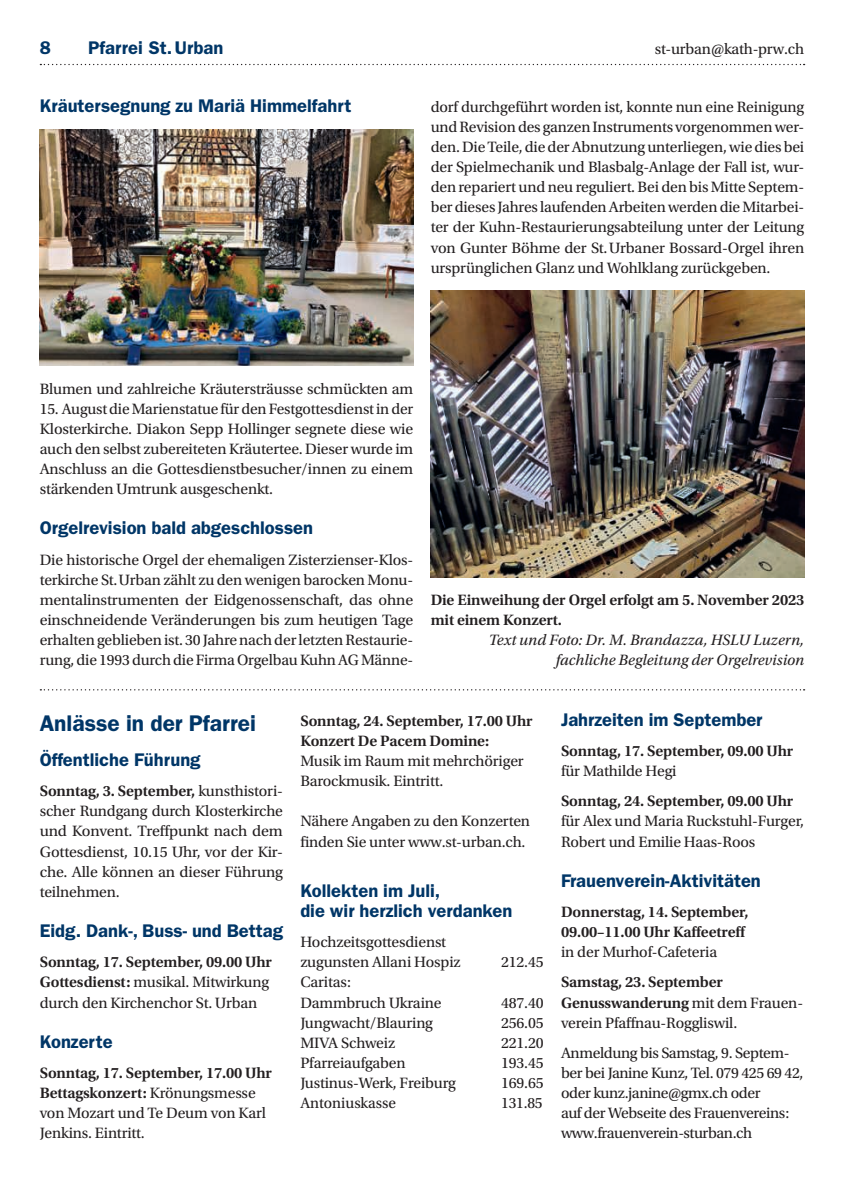
<style>
.page{position:relative;width:844px;height:1191px;background:#fff}
.page>*{position:absolute;margin:0;border:0;box-sizing:border-box;transform-origin:0 0}
.t1{font:600 22.75px "ITC Franklin Gothic Std";color:#003667}
.t2{font:600 18.38px/20.1px "ITC Franklin Gothic Std";color:#003667}
.t3{font:15.75px/20.1px "Utopia Std";letter-spacing:-.01em;color:#231f20}
.t4{font:600 15.75px/20.1px "Utopia Std";letter-spacing:-.01em;color:#231f20}
.t5{font:italic 15.75px/20.1px "Utopia Std";color:#231f20;text-align:right}
.s1{font-weight:600}
</style>
<div class="page">
<svg style="left:40px;top:64px;width:764px;height:1px"></svg>
<svg style="left:40px;top:689px;width:764px;height:1px"></svg>
<img style="left:40px;top:129px;width:373px;height:237px">
<img style="left:430px;top:290px;width:374px;height:287px">
<p class="t2" style="left:40px;top:38px;width:13px">8</p>
<p class="t2" style="left:88px;top:38px;width:137px">Pfarrei St.Urban</p>
<p class="t3" style="left:654px;top:39px;width:151px">st-urban@kath-prw.ch</p>
<p class="t2" style="left:40px;top:95px;width:313px">Kräutersegnung zu Mariä Himmelfahrt</p>
<p class="t3" style="left:430px;top:97px;width:375px;text-align:justify">dorf durchgeführt worden ist, konnte nun eine Reinigung und Revision des ganzen Instruments vorgenommen wer&shy;den. Die Teile, die der Abnutzung unterliegen, wie dies bei der Spielmechanik und Blasbalg-Anlage der Fall ist, wur&shy;den repariert und neu reguliert. Bei den bis Mitte Septem&shy;ber dieses Jahres laufenden Arbeiten werden die Mitarbei&shy;ter der Kuhn-Restaurierungsabteilung unter der Leitung von Gunter Böhme der St.Urbaner Bossard-Orgel ihren ursprünglichen Glanz und Wohlklang zurückgeben.</p>
<p class="t3" style="left:40px;top:378px;width:375px">Blumen und zahlreiche Kräutersträusse schmückten am</p>
<p class="t3" style="left:40px;top:399px;width:375px;text-align:justify">15. August die Marienstatue für den Festgottesdienst in der Klosterkirche. Diakon Sepp Hollinger segnete diese wie auch den selbst zubereiteten Kräutertee. Dieser wurde im Anschluss an die Gottesdienstbesucher/innen zu einem stärkenden Umtrunk ausgeschenkt.</p>
<p class="t2" style="left:40px;top:518px;width:275px">Orgelrevision bald abgeschlossen</p>
<p class="t3" style="left:40px;top:550px;width:375px;text-align:justify">Die historische Orgel der ehemaligen Zisterzienser-Klos&shy;terkirche St.Urban zählt zu den wenigen barocken Monu&shy;mentalinstrumenten der Eidgenossenschaft, das ohne einschneidende Veränderungen bis zum heutigen Tage erhalten geblieben ist. 30 Jahre nach der letzten Restaurie&shy;rung, die 1993 durch die Firma Orgelbau Kuhn AG Männe-</p>
<p class="t4" style="left:430px;top:590px;width:375px">Die Einweihung der Orgel erfolgt am 5. November 2023 mit einem Konzert.</p>
<p class="t5" style="left:488px;top:630px;width:317px">Text und Foto: Dr. M. Brandazza, HSLU Luzern, fachliche Begleitung der Orgelrevision</p>
<h1 class="t1" style="left:40px;top:710px;width:218px">Anlässe in der Pfarrei</h1>
<p class="t2" style="left:40px;top:749px;width:162px">Öffentliche Führung</p>
<p class="t3" style="left:40px;top:781px;width:245px;text-align:justify"><span class="s1">Sonntag, 3. September,</span> kunsthistori&shy;scher Rundgang durch Klosterkirche und Konvent. Treffpunkt nach dem Gottesdienst, 10.15 Uhr, vor der Kir&shy;che. Alle können an dieser Führung teilnehmen.</p>
<p class="t2" style="left:40px;top:920px;width:245px">Eidg. Dank-, Buss- und Bettag</p>
<p class="t3" style="left:40px;top:952px;width:234px"><span class="s1">Sonntag, 17. September, 09.00 Uhr<br>Gottesdienst:</span> musikal. Mitwirkung durch den Kirchenchor St. Urban</p>
<p class="t2" style="left:40px;top:1031px;width:74px">Konzerte</p>
<p class="t3" style="left:40px;top:1063px;width:234px"><span class="s1">Sonntag, 17. September, 17.00 Uhr<br>Bettagskonzert:</span> Krönungsmesse von Mozart und Te Deum von Karl<br>Jenkins. Eintritt.</p>
<p class="t4" style="left:300px;top:710px;width:234px">Sonntag, 24. September, 17.00 Uhr<br>Konzert De Pacem Domine:</p>
<p class="t3" style="left:300px;top:751px;width:225px">Musik im Raum mit mehrchöriger<br>Barockmusik. Eintritt.</p>
<p class="t3" style="left:300px;top:811px;width:231px">Nähere Angaben zu den Konzerten finden Sie unter www.st-urban.ch.</p>
<p class="t2" style="left:300px;top:880px;width:213px">Kollekten im Juli,<br>die wir herzlich verdanken</p>
<p class="t3" style="left:300px;top:932px;width:162px">Hochzeitsgottesdienst zugunsten Allani Hospiz</p>
<p class="t3" style="left:501px;top:952px;width:44px">212.45</p>
<p class="t3" style="left:300px;top:972px;width:143px">Caritas:<br>Dammbruch Ukraine</p>
<p class="t3" style="left:501px;top:992px;width:44px">487.40</p>
<p class="t3" style="left:300px;top:1012px;width:134px">Jungwacht/Blauring</p>
<p class="t3" style="left:501px;top:1012px;width:44px">256.05</p>
<p class="t3" style="left:300px;top:1033px;width:96px">MIVA Schweiz</p>
<p class="t3" style="left:501px;top:1033px;width:44px">221.20</p>
<p class="t3" style="left:300px;top:1053px;width:107px">Pfarreiaufgaben</p>
<p class="t3" style="left:501px;top:1053px;width:44px">193.45</p>
<p class="t3" style="left:300px;top:1073px;width:157px">Justinus-Werk, Freiburg</p>
<p class="t3" style="left:501px;top:1073px;width:44px">169.65</p>
<p class="t3" style="left:300px;top:1093px;width:97px">Antoniuskasse</p>
<p class="t3" style="left:501px;top:1093px;width:43px">131.85</p>
<p class="t2" style="left:561px;top:709px;width:203px">Jahrzeiten im September</p>
<p class="t4" style="left:561px;top:741px;width:234px">Sonntag, 17. September, 09.00 Uhr</p>
<p class="t3" style="left:561px;top:761px;width:117px">für Mathilde Hegi</p>
<p class="t4" style="left:561px;top:791px;width:234px">Sonntag, 24. September, 09.00 Uhr</p>
<p class="t3" style="left:561px;top:811px;width:244px">für Alex und Maria Ruckstuhl-Furger,<br>Robert und Emilie Haas-Roos</p>
<p class="t2" style="left:561px;top:870px;width:201px">Frauenverein-Aktivitäten</p>
<p class="t4" style="left:561px;top:902px;width:189px">Donnerstag, 14. September,<br>09.00–11.00 Uhr Kaffeetreff</p>
<p class="t3" style="left:561px;top:942px;width:158px">in der Murhof-Cafeteria</p>
<p class="t3" style="left:561px;top:972px;width:243px"><span class="s1">Samstag, 23. September<br>Genusswanderung</span> mit dem Frauen&shy;verein Pfaffnau-Roggliswil.</p>
<p class="t3" style="left:561px;top:1043px;width:244px">Anmeldung bis Samstag, 9. Septem&shy;ber bei Janine Kunz, Tel. 079 425 69 42, oder kunz.janine@gmx.ch oder<br>auf der Webseite des Frauenvereins: www.frauenverein-sturban.ch</p>
</div>
